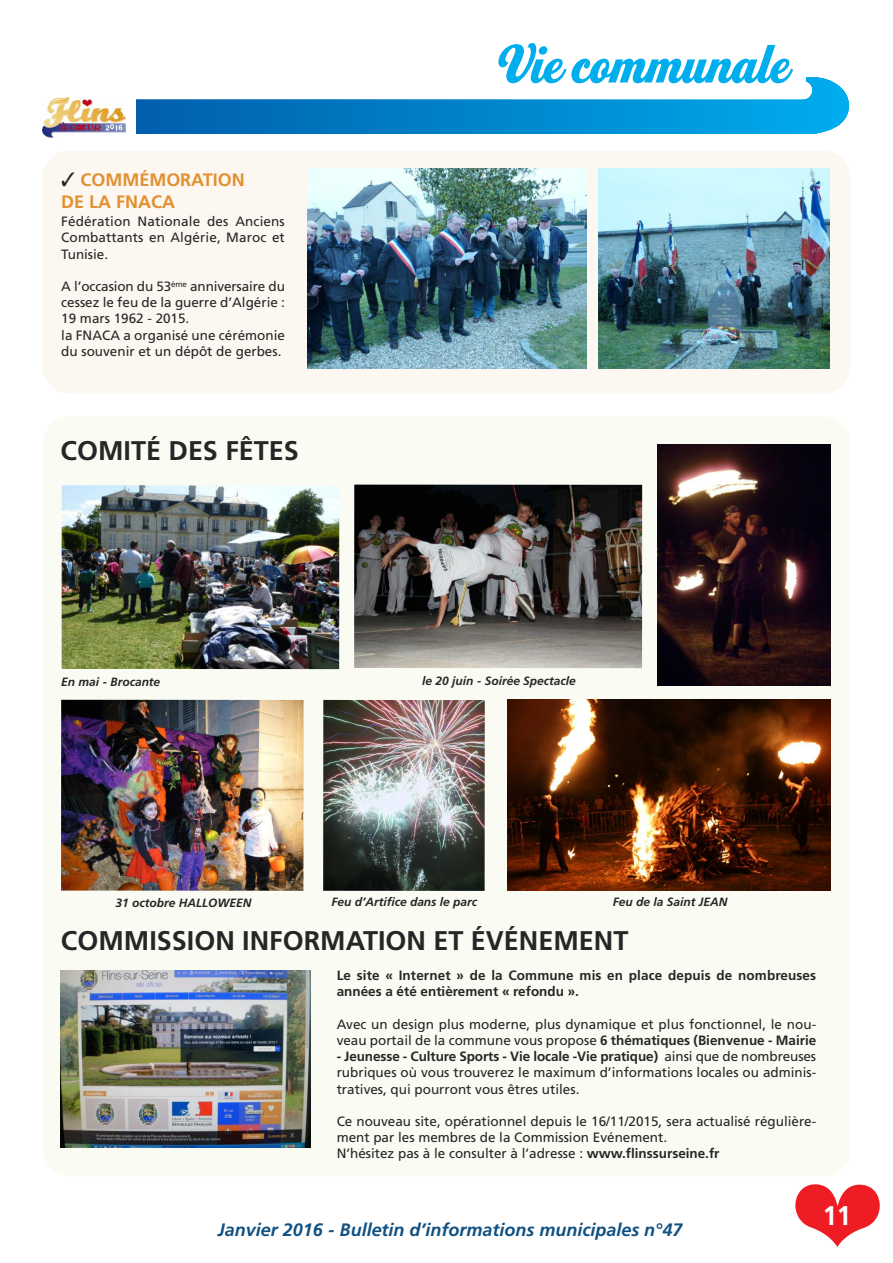
<style>
.page{position:relative;width:893px;height:1263px;background:#fff}
.page>*{position:absolute;margin:0;border:0;box-sizing:border-box;transform-origin:0 0}
.t1{font:55.5px "Home Run Script";color:#00aded}
.t2{font:700 27px "Frutiger";color:#272627}
.t3{font:700 27px "Frutiger";color:#fff;scale:.95 1}
.t4{font:italic 700 18px "Frutiger";color:#115182}
.t5{font:700 18px/22px "Frutiger";color:#e09132}
.t6{font:13.5px/16.2px "Frutiger";color:#272627}
.t7{font:700 13.5px/16.2px "Frutiger";letter-spacing:.01em;color:#272627}
.t8{font:italic 700 12px "Frutiger";color:#272627}
.s1{color:#272627}
.s2{font-weight:700}
</style>
<div class="page">
<svg style="left:795px;top:1184px;width:85px;height:63px"></svg>
<div style="left:43px;top:417px;width:807px;height:759px;background:#fafcf3;border-radius:27px"></div>
<img style="left:658px;top:444px;width:173px;height:241px">
<img style="left:354px;top:485px;width:288px;height:183px">
<img style="left:61px;top:970px;width:249px;height:178px">
<img style="left:61px;top:485px;width:278px;height:184px">
<img style="left:323px;top:700px;width:162px;height:191px">
<img style="left:61px;top:700px;width:243px;height:191px">
<img style="left:508px;top:700px;width:323px;height:191px">
<svg style="left:137px;top:77px;width:712px;height:78px"></svg>
<img style="left:43px;top:97px;width:82px;height:41px">
<div style="left:43px;top:151px;width:807px;height:243px;background:#fdf7f1;border-radius:27px"></div>
<img style="left:599px;top:168px;width:231px;height:201px">
<img style="left:307px;top:168px;width:280px;height:201px">
<h3 class="t5" style="left:61px;top:170px;width:185px"><span class="s1">✓</span> COMMÉMORATION<br>DE LA FNACA</h3>
<p class="t6" style="left:61px;top:214px;width:225px;text-align:justify">Fédération Nationale des Anciens Combattants en Algérie, Maroc et Tunisie.</p>
<p class="t6" style="left:61px;top:279px;width:225px">A l’occasion du 53<sup>ème</sup> anniversaire du cessez le feu de la guerre d’Algérie :<br>19 mars 1962 - 2015.<br>la FNACA a organisé une cérémonie du souvenir et un dépôt de gerbes.</p>
<h2 class="t2" style="left:61px;top:439px;width:240px">COMITÉ DES FÊTES</h2>
<h1 class="t1" style="left:502px;top:31px;width:291px">Vie communale</h1>
<p class="t8" style="left:61px;top:677px;width:101px">En mai - Brocante</p>
<p class="t8" style="left:422px;top:676px;width:155px">le 20 juin - Soirée Spectacle</p>
<p class="t8" style="left:116px;top:898px;width:137px">31 octobre HALLOWEEN</p>
<p class="t8" style="left:331px;top:897px;width:147px">Feu d’Artifice dans le parc</p>
<p class="t8" style="left:613px;top:897px;width:116px">Feu de la Saint JEAN</p>
<h2 class="t2" style="left:61px;top:929px;width:569px">COMMISSION INFORMATION ET ÉVÉNEMENT</h2>
<p class="t7" style="left:337px;top:968px;width:481px">Le site « Internet » de la Commune mis en place depuis de nombreuses années a été entièrement « refondu ».</p>
<p class="t6" style="left:337px;top:1017px;width:481px">Avec un design plus moderne, plus dynamique et plus fonctionnel, le nou&shy;veau portail de la commune vous propose <span class="s2">6 thématiques (Bienvenue - Mairie</span></p>
<p class="t6" style="left:337px;top:1049px;width:481px;text-align:justify"><span class="s2">- Jeunesse - Culture Sports - Vie locale -Vie pratique)</span> ainsi que de nombreuses rubriques où vous trouverez le maximum d’informations locales ou adminis&shy;tratives, qui pourront vous êtres utiles.</p>
<p class="t6" style="left:337px;top:1114px;width:481px">Ce nouveau site, opérationnel depuis le 16/11/2015, sera actualisé régulière&shy;ment par les membres de la Commission Evénement.<br>N’hésitez pas à le consulter à l’adresse : <span class="s2">www.flinssurseine.fr</span></p>
<h3 class="t4" style="left:218px;top:1223px;width:466px">Janvier 2016 - Bulletin d’informations municipales n°47</h3>
<h2 class="t3" style="left:823px;top:1204px;width:31px">11</h2>
</div>
